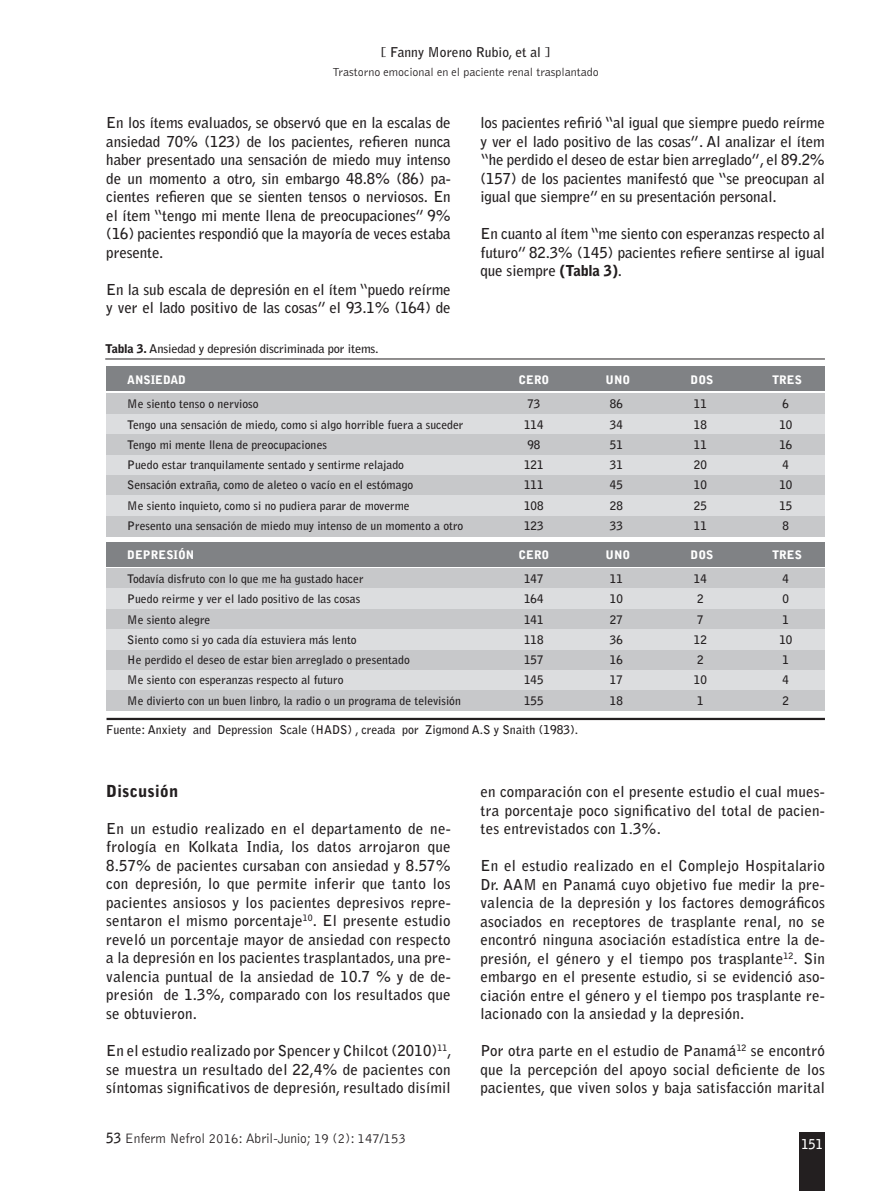
<style>
.page{position:relative;width:893px;height:1191px;background:#fff}
.page>*{position:absolute;margin:0;border:0;box-sizing:border-box;transform-origin:0 0}
._00titul1{font:900 16.5px "Bell Gothic Std";letter-spacing:.01em;color:#231f20}
.t1{font:700 15px/18.5px "Bell Gothic Std";letter-spacing:.01em;color:#231f20;text-align:justify}
.t2{font:700 15px/18.5px "Bell Gothic Std";letter-spacing:-.01em;color:#231f20}
.t3{font:300 14.1px "Bell Gothic Std";color:#231f20;scale:.95 1}
.t4{font:700 13.5px "Bell Gothic Std";color:#231f20}
.t5{font:700 13.5px "Bell Gothic Std";color:#fff;scale:.95 1}
._00titul1-2{font:700 12px "Bell Gothic Std";color:#231f20}
.t6{font:300 12px "Bell Gothic Std";color:#231f20}
._00titul1-3{font:700 12px "Bell Gothic Std";color:#231f20;scale:1.04 1}
.t7{font:700 11.7px "Bell Gothic Std";color:#231f20}
.t8{font:900 11.7px "Bell Gothic Std";color:#fff}
.s1{font-weight:900}
.s2{font-weight:700}
</style>
<div class="page">
<div style="left:106px;top:568px;width:719px;height:20px;background:#c7c8ca"></div>
<div style="left:106px;top:588px;width:719px;height:21px;background:#dcdddf"></div>
<div style="left:106px;top:609px;width:719px;height:20px;background:#c7c8ca"></div>
<div style="left:106px;top:629px;width:719px;height:21px;background:#dcdddf"></div>
<div style="left:106px;top:650px;width:719px;height:20px;background:#c7c8ca"></div>
<div style="left:106px;top:670px;width:719px;height:20px;background:#dcdddf"></div>
<div style="left:106px;top:690px;width:719px;height:21px;background:#c7c8ca"></div>
<div style="left:106px;top:393px;width:719px;height:21px;background:#c7c8ca"></div>
<div style="left:106px;top:414px;width:719px;height:20px;background:#dcdddf"></div>
<div style="left:106px;top:434px;width:719px;height:21px;background:#c7c8ca"></div>
<div style="left:106px;top:455px;width:719px;height:20px;background:#dcdddf"></div>
<div style="left:106px;top:475px;width:719px;height:21px;background:#c7c8ca"></div>
<div style="left:106px;top:496px;width:719px;height:20px;background:#dcdddf"></div>
<div style="left:106px;top:516px;width:719px;height:20px;background:#c7c8ca"></div>
<div style="left:106px;top:366px;width:719px;height:25px;background:#808285"></div>
<div style="left:106px;top:542px;width:719px;height:25px;background:#808285"></div>
<div style="left:799px;top:1132px;width:26px;height:59px;background:#231f20"></div>
<hr style="left:105px;top:359px;width:720px;height:1px;background:#231f20">
<hr style="left:107px;top:718px;width:718px;height:2px;background:#231f20">
<p class="t4" style="left:381px;top:44px;width:170px">[ Fanny Moreno Rubio, et al ]</p>
<p class="t6" style="left:332px;top:66px;width:268px">Trastorno emocional en el paciente renal trasplantado</p>
<p class="t1" style="left:106px;top:114px;width:346px">En los ítems evaluados, se observó que en la escalas de ansiedad 70% (123) de los pacientes, refieren nunca haber presentado una sensación de miedo muy intenso de un momento a otro, sin embargo 48.8% (86) pa&shy;cientes refieren que se sienten tensos o nerviosos. En el ítem “tengo mi mente llena de preocupaciones” 9% (16) pacientes respondió que la mayoría de veces estaba presente.</p>
<p class="t2" style="left:106px;top:280px;width:346px">En la sub escala de depresión en el ítem “puedo reírme y ver el lado positivo de las cosas” el 93.1% (164) de</p>
<p class="_00titul1-3" style="left:105px;top:341px;width:264px"><span class="s1">Tabla 3.</span> Ansiedad y depresión discriminada por items.</p>
<p class="t1" style="left:480px;top:114px;width:346px">los pacientes refirió “al igual que siempre puedo reírme y ver el lado positivo de las cosas”. Al analizar el ítem “he perdido el deseo de estar bien arreglado”, el 89.2% (157) de los pacientes manifestó que “se preocupan al igual que siempre” en su presentación personal.</p>
<p class="t1" style="left:480px;top:225px;width:346px">En cuanto al ítem “me siento con esperanzas respecto al futuro” 82.3% (145) pacientes refiere sentirse al igual que siempre <span class="s1">(Tabla 3)</span>.</p>
<p class="t8" style="left:127px;top:373px;width:60px">ANSIEDAD</p>
<p class="t8" style="left:518px;top:373px;width:32px">CERO</p>
<p class="t8" style="left:606px;top:373px;width:26px">UNO</p>
<p class="t8" style="left:691px;top:373px;width:24px">DOS</p>
<p class="t8" style="left:772px;top:373px;width:31px">TRES</p>
<p class="t7" style="left:127px;top:397px;width:133px">Me siento tenso o nervioso</p>
<p class="t7" style="left:527px;top:397px;width:15px">73</p>
<p class="t7" style="left:610px;top:397px;width:15px">86</p>
<p class="t7" style="left:694px;top:397px;width:15px">11</p>
<p class="t7" style="left:783px;top:397px;width:8px">6</p>
<p class="t7" style="left:127px;top:417px;width:338px">Tengo una sensación de miedo, como si algo horrible fuera a suceder</p>
<p class="t7" style="left:524px;top:417px;width:21px">114</p>
<p class="t7" style="left:610px;top:417px;width:15px">34</p>
<p class="t7" style="left:694px;top:417px;width:15px">18</p>
<p class="t7" style="left:779px;top:417px;width:15px">10</p>
<p class="t7" style="left:127px;top:437px;width:201px">Tengo mi mente llena de preocupaciones</p>
<p class="t7" style="left:527px;top:437px;width:15px">98</p>
<p class="t7" style="left:610px;top:437px;width:15px">51</p>
<p class="t7" style="left:694px;top:437px;width:15px">11</p>
<p class="t7" style="left:779px;top:437px;width:15px">16</p>
<p class="t7" style="left:127px;top:458px;width:278px">Puedo estar tranquilamente sentado y sentirme relajado</p>
<p class="t7" style="left:524px;top:458px;width:21px">121</p>
<p class="t7" style="left:610px;top:458px;width:15px">31</p>
<p class="t7" style="left:694px;top:458px;width:15px">20</p>
<p class="t7" style="left:783px;top:458px;width:8px">4</p>
<p class="t7" style="left:127px;top:478px;width:288px">Sensación extraña, como de aleteo o vacío en el estómago</p>
<p class="t7" style="left:524px;top:478px;width:21px">111</p>
<p class="t7" style="left:610px;top:478px;width:15px">45</p>
<p class="t7" style="left:694px;top:478px;width:15px">10</p>
<p class="t7" style="left:779px;top:478px;width:15px">10</p>
<p class="t7" style="left:127px;top:498px;width:284px">Me siento inquieto, como si no pudiera parar de moverme</p>
<p class="t7" style="left:524px;top:498px;width:21px">108</p>
<p class="t7" style="left:610px;top:498px;width:15px">28</p>
<p class="t7" style="left:694px;top:498px;width:15px">25</p>
<p class="t7" style="left:779px;top:498px;width:15px">15</p>
<p class="t7" style="left:127px;top:518px;width:338px">Presento una sensación de miedo muy intenso de un momento a otro</p>
<p class="t7" style="left:524px;top:518px;width:21px">123</p>
<p class="t7" style="left:610px;top:518px;width:15px">33</p>
<p class="t7" style="left:694px;top:518px;width:15px">11</p>
<p class="t7" style="left:783px;top:518px;width:8px">8</p>
<p class="t8" style="left:127px;top:547px;width:68px">DEPRESIÓN</p>
<p class="t8" style="left:518px;top:547px;width:32px">CERO</p>
<p class="t8" style="left:606px;top:547px;width:26px">UNO</p>
<p class="t8" style="left:691px;top:547px;width:24px">DOS</p>
<p class="t8" style="left:772px;top:547px;width:31px">TRES</p>
<p class="t7" style="left:127px;top:572px;width:238px">Todavía disfruto con lo que me ha gustado hacer</p>
<p class="t7" style="left:524px;top:572px;width:21px">147</p>
<p class="t7" style="left:610px;top:572px;width:15px">11</p>
<p class="t7" style="left:694px;top:572px;width:15px">14</p>
<p class="t7" style="left:783px;top:572px;width:8px">4</p>
<p class="t7" style="left:127px;top:592px;width:234px">Puedo reirme y ver el lado positivo de las cosas</p>
<p class="t7" style="left:524px;top:592px;width:21px">164</p>
<p class="t7" style="left:610px;top:592px;width:15px">10</p>
<p class="t7" style="left:697px;top:592px;width:8px">2</p>
<p class="t7" style="left:783px;top:592px;width:8px">0</p>
<p class="t7" style="left:127px;top:612px;width:85px">Me siento alegre</p>
<p class="t7" style="left:524px;top:612px;width:21px">141</p>
<p class="t7" style="left:610px;top:612px;width:15px">27</p>
<p class="t7" style="left:697px;top:612px;width:8px">7</p>
<p class="t7" style="left:783px;top:612px;width:8px">1</p>
<p class="t7" style="left:127px;top:632px;width:231px">Siento como si yo cada día estuviera más lento</p>
<p class="t7" style="left:524px;top:632px;width:21px">118</p>
<p class="t7" style="left:610px;top:632px;width:15px">36</p>
<p class="t7" style="left:694px;top:632px;width:15px">12</p>
<p class="t7" style="left:779px;top:632px;width:15px">10</p>
<p class="t7" style="left:127px;top:653px;width:284px">He perdido el deseo de estar bien arreglado o presentado</p>
<p class="t7" style="left:524px;top:653px;width:21px">157</p>
<p class="t7" style="left:610px;top:653px;width:15px">16</p>
<p class="t7" style="left:697px;top:653px;width:8px">2</p>
<p class="t7" style="left:783px;top:653px;width:8px">1</p>
<p class="t7" style="left:127px;top:673px;width:218px">Me siento con esperanzas respecto al futuro</p>
<p class="t7" style="left:524px;top:673px;width:21px">145</p>
<p class="t7" style="left:610px;top:673px;width:15px">17</p>
<p class="t7" style="left:694px;top:673px;width:15px">10</p>
<p class="t7" style="left:783px;top:673px;width:8px">4</p>
<p class="t7" style="left:127px;top:693px;width:335px">Me divierto con un buen linbro, la radio o un programa de televisión</p>
<p class="t7" style="left:524px;top:693px;width:21px">155</p>
<p class="t7" style="left:610px;top:693px;width:15px">18</p>
<p class="t7" style="left:697px;top:693px;width:8px">1</p>
<p class="t7" style="left:783px;top:693px;width:8px">2</p>
<p class="_00titul1-2" style="left:106px;top:722px;width:473px">Fuente: Anxiety and Depression Scale (HADS) , creada por Zigmond A.S y Snaith (1983).</p>
<p class="_00titul1" style="left:106px;top:781px;width:74px">Discusión</p>
<p class="t1" style="left:106px;top:819px;width:346px">En un estudio realizado en el departamento de ne&shy;frología en Kolkata India, los datos arrojaron que 8.57% de pacientes cursaban con ansiedad y 8.57% con depresión, lo que permite inferir que tanto los pacientes ansiosos y los pacientes depresivos repre&shy;sentaron el mismo porcentaje<sup>10</sup>. El presente estudio reveló un porcentaje mayor de ansiedad con respecto a la depresión en los pacientes trasplantados, una pre&shy;valencia puntual de la ansiedad de 10.7 % y de de&shy;presión de 1.3%, comparado con los resultados que se obtuvieron.</p>
<p class="t1" style="left:106px;top:1041px;width:347px">En el estudio realizado por Spencer y Chilcot (2010)<sup>11</sup>, se muestra un resultado del 22,4% de pacientes con síntomas significativos de depresión, resultado disímil</p>
<p class="t3" style="left:106px;top:1131px;width:317px"><span class="s2">53</span> Enferm Nefrol 2016: Abril-Junio; 19 (2): 147/153</p>
<p class="t1" style="left:480px;top:782px;width:346px">en comparación con el presente estudio el cual mues&shy;tra porcentaje poco significativo del total de pacien&shy;tes entrevistados con 1.3%.</p>
<p class="t1" style="left:480px;top:856px;width:346px">En el estudio realizado en el Complejo Hospitalario Dr. AAM en Panamá cuyo objetivo fue medir la pre&shy;valencia de la depresión y los factores demográficos asociados en receptores de trasplante renal, no se encontró ninguna asociación estadística entre la de&shy;presión, el género y el tiempo pos trasplante<sup>12</sup>. Sin embargo en el presente estudio, si se evidenció aso&shy;ciación entre el género y el tiempo pos trasplante re&shy;lacionado con la ansiedad y la depresión.</p>
<p class="t1" style="left:480px;top:1041px;width:346px">Por otra parte en el estudio de Panamá<sup>12</sup> se encontró que la percepción del apoyo social deficiente de los pacientes, que viven solos y baja satisfacción marital</p>
<p class="t5" style="left:801px;top:1135px;width:24px">151</p>
</div>
